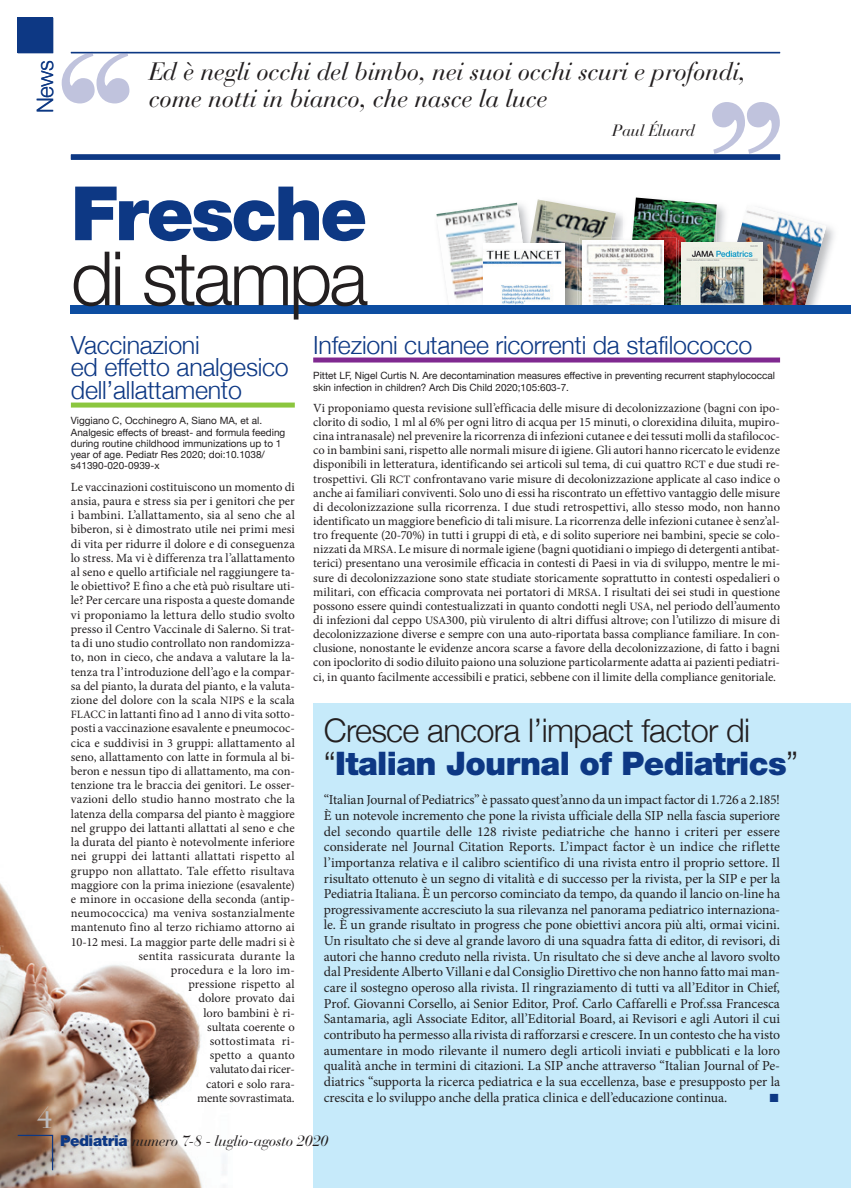
<style>
.page{position:relative;width:851px;height:1188px;background:#fff}
.page>*{position:absolute;margin:0;border:0;box-sizing:border-box;transform-origin:0 0}
.t1{font:300 75px "Helvetica Neue";letter-spacing:-.04em;color:#231f20}
.t2{font:900 75px "Helvetica Neue";letter-spacing:-.04em;color:#0d3884}
.t3{font:300 32.5px/32.5px "Helvetica Neue";letter-spacing:-.02em;color:#231f20}
.t4{font:30px "Bauer Bodoni";color:#bcbdc0}
.t5{font:300 25px/22.5px "Helvetica Neue";letter-spacing:-.01em;color:#0d3884}
.t6{font:italic 25px/26.2px "Bauer Bodoni";letter-spacing:-.015em;color:#231f20}
.t7{font:300 22.5px "Helvetica Neue";color:#0d3884}
.t8{font:italic 16.25px "Bauer Bodoni";letter-spacing:-.01em;color:#231f20}
.t9{font:italic 15px "Bauer Bodoni";letter-spacing:-.025em;color:#231f20}
.t10{font:13.75px/15.6px "Minion Pro";letter-spacing:-.01em;color:#231f20;text-align:justify}
.t11{font:12.5px/14.2px "Minion Pro";color:#231f20;text-align:right}
.t12{font:10px/11.2px "Helvetica Neue";color:#231f20}
.s1{font-size:11.25px}
.s2{font-weight:900;color:#0d3884}
.s3{font-family:"Helvetica Neue";font-weight:900;font-style:normal;color:#0d3884}
</style>
<div class="page">
<div style="left:313px;top:703px;width:537px;height:484px;background:#c6eafa"></div>
<img style="left:615px;top:213px;width:8px;height:25px">
<img style="left:537px;top:199px;width:78px;height:106px">
<img style="left:632px;top:197px;width:84px;height:108px">
<img style="left:579px;top:238px;width:32px;height:67px">
<img style="left:632px;top:238px;width:44px;height:67px">
<img style="left:582px;top:240px;width:81px;height:65px">
<img style="left:533px;top:200px;width:12px;height:41px">
<svg style="left:522px;top:205px;width:11px;height:36px"></svg>
<img style="left:436px;top:203px;width:86px;height:96px">
<img style="left:545px;top:241px;width:32px;height:64px">
<img style="left:533px;top:241px;width:12px;height:3px">
<img style="left:480px;top:241px;width:52px;height:58px">
<img style="left:483px;top:244px;width:81px;height:61px">
<svg style="left:716px;top:204px;width:10px;height:36px"></svg>
<img style="left:737px;top:205px;width:89px;height:100px">
<img style="left:678px;top:240px;width:35px;height:65px">
<img style="left:718px;top:240px;width:57px;height:65px">
<img style="left:681px;top:243px;width:81px;height:62px">
<div style="left:71px;top:305px;width:779px;height:8px;background:#0d4da1"></div>
<svg style="left:62px;top:52px;width:67px;height:51px"></svg>
<svg style="left:712px;top:102px;width:67px;height:52px"></svg>
<img style="left:0;top:883px;width:226px;height:304px">
<img style="left:850px;top:906px;width:1px;height:281px">
<div style="left:71px;top:402px;width:224px;height:5px;background:#8bc63e"></div>
<div style="left:313px;top:357px;width:467px;height:5px;background:#802990"></div>
<svg style="left:16px;top:1133px;width:38px;height:38px"></svg>
<svg style="left:17px;top:17px;width:37px;height:37px"></svg>
<hr style="left:71px;top:52px;width:709px;height:1px;background:#0d3884">
<div style="left:71px;top:154px;width:709px;height:5px;background:#0d3884"></div>
<div style="left:18px;top:18px;width:35px;height:35px;background:#0d3884"></div>
<h3 class="t7" style="left:27px;top:113px;width:55px;rotate:-90deg">News</h3>
<h3 class="t6" style="left:149px;top:59px;width:598px">Ed è negli occhi del bimbo, nei suoi occhi scuri e profondi, come notti in bianco, che nasce la luce</h3>
<h3 class="t8" style="left:612px;top:120px;width:84px">Paul Éluard</h3>
<h3 class="t4" style="left:36px;top:1099px;width:18px">4</h3>
<h1 class="t2" style="left:71px;top:169px;width:298px">Fresche</h1>
<h1 class="t1" style="left:71px;top:218px;width:299px">di stampa</h1>
<h3 class="t5" style="left:71px;top:332px;width:219px">Vaccinazioni<br>ed effetto analgesico dell’allattamento</h3>
<p class="t12" style="left:71px;top:416px;width:216px">Viggiano C, Occhinegro A, Siano MA, et al.<br>Analgesic effects of breast- and formula feeding during routine childhood immunizations up to 1 year of age. Pediatr Res 2020; doi:10.1038/ s41390-020-0939-x</p>
<p class="t11" style="left:71px;top:479px;width:225px">Le vaccinazioni costituiscono un momento di ansia, paura e stress sia per i genitori che per i bambini. L’allattamento, sia al seno che al biberon, si è dimostrato utile nei primi mesi di vita per ridurre il dolore e di conseguenza lo stress. Ma vi è differenza tra l’allattamento al seno e quello artificiale nel raggiungere ta&shy;le obiettivo? E fino a che età può risultare uti&shy;le? Per cercare una risposta a queste domande vi proponiamo la lettura dello studio svolto presso il Centro Vaccinale di Salerno. Si trat&shy;ta di uno studio controllato non randomizza&shy;to, non in cieco, che andava a valutare la la&shy;tenza tra l’introduzione dell’ago e la compar&shy;sa del pianto, la durata del pianto, e la valuta&shy;zione del dolore con la scala <span class="s1">NIPS</span> e la scala <span class="s1">FLACC</span> in lattanti fino ad 1 anno di vita sotto&shy;posti a vaccinazione esavalente e pneumococ&shy;cica e suddivisi in 3 gruppi: allattamento al seno, allattamento con latte in formula al bi&shy;beron e nessun tipo di allattamento, ma con&shy;tenzione tra le braccia dei genitori. Le osser&shy;vazioni dello studio hanno mostrato che la latenza della comparsa del pianto è maggiore nel gruppo dei lattanti allattati al seno e che la durata del pianto è notevolmente inferiore nei gruppi dei lattanti allattati rispetto al gruppo non allattato. Tale effetto risultava maggiore con la prima iniezione (esavalente) e minore in occasione della seconda (antip&shy;neumococcica) ma veniva sostanzialmente mantenuto fino al terzo richiamo attorno ai 10-12 mesi. La maggior parte delle madri si è sentita rassicurata durante la<br>procedura e la loro im-<br>pressione rispetto al<br>dolore provato dai<br>loro bambini è ri-<br>sultata coerente o<br>sottostimata ri-<br>spetto a quanto<br>valutato dai ricer-<br>catori e solo rara-<br>mente sovrastimata.</p>
<h3 class="t5" style="left:313px;top:332px;width:440px">Infezioni cutanee ricorrenti da stafilococco</h3>
<p class="t12" style="left:313px;top:371px;width:463px">Pittet LF, Nigel Curtis N. Are decontamination measures effective in preventing recurrent staphylococcal skin infection in children? Arch Dis Child 2020;105:603-7.</p>
<p class="t11" style="left:313px;top:401px;width:468px;text-align:justify">Vi proponiamo questa revisione sull’efficacia delle misure di decolonizzazione (bagni con ipo&shy;clorito di sodio, 1 ml al 6% per ogni litro di acqua per 15 minuti, o clorexidina diluita, mupiro&shy;cina intranasale) nel prevenire la ricorrenza di infezioni cutanee e dei tessuti molli da stafilococ&shy;co in bambini sani, rispetto alle normali misure di igiene. Gli autori hanno ricercato le evidenze disponibili in letteratura, identificando sei articoli sul tema, di cui quattro <span class="s1">RCT</span> e due studi re&shy;trospettivi. Gli <span class="s1">RCT</span> confrontavano varie misure di decolonizzazione applicate al caso indice o anche ai familiari conviventi. Solo uno di essi ha riscontrato un effettivo vantaggio delle misure di decolonizzazione sulla ricorrenza. I due studi retrospettivi, allo stesso modo, non hanno identificato un maggiore beneficio di tali misure. La ricorrenza delle infezioni cutanee è senz’al&shy;tro frequente (20-70%) in tutti i gruppi di età, e di solito superiore nei bambini, specie se colo&shy;nizzati da <span class="s1">MRSA</span>. Le misure di normale igiene (bagni quotidiani o impiego di detergenti antibat&shy;terici) presentano una verosimile efficacia in contesti di Paesi in via di sviluppo, mentre le mi&shy;sure di decolonizzazione sono state studiate storicamente soprattutto in contesti ospedalieri o militari, con efficacia comprovata nei portatori di <span class="s1">MRSA</span>. I risultati dei sei studi in questione possono essere quindi contestualizzati in quanto condotti negli <span class="s1">USA</span>, nel periodo dell’aumento di infezioni dal ceppo <span class="s1">USA</span>300, più virulento di altri diffusi altrove; con l’utilizzo di misure di decolonizzazione diverse e sempre con una auto-riportata bassa compliance familiare. In con&shy;clusione, nonostante le evidenze ancora scarse a favore della decolonizzazione, di fatto i bagni con ipoclorito di sodio diluito paiono una soluzione particolarmente adatta ai pazienti pediatri&shy;ci, in quanto facilmente accessibili e pratici, sebbene con il limite della compliance genitoriale.</p>
<h2 class="t3" style="left:324px;top:712px;width:476px">Cresce ancora l’impact factor di “<span class="s2">Italian Journal of Pediatrics</span>”</h2>
<p class="t10" style="left:324px;top:792px;width:457px">“Italian Journal of Pediatrics” è passato quest’anno da un impact factor di 1.726 a 2.185!<br>È un notevole incremento che pone la rivista ufficiale della SIP nella fascia superiore del secondo quartile delle 128 riviste pediatriche che hanno i criteri per essere considerate nel Journal Citation Reports. L’impact factor è un indice che riflette l’importanza relativa e il calibro scientifico di una rivista entro il proprio settore. Il risultato ottenuto è un segno di vitalità e di successo per la rivista, per la SIP e per la Pediatria Italiana. È un percorso cominciato da tempo, da quando il lancio on-line ha progressivamente accresciuto la sua rilevanza nel panorama pediatrico internaziona&shy;le. È un grande risultato in progress che pone obiettivi ancora più alti, ormai vicini.<br>Un risultato che si deve al grande lavoro di una squadra fatta di editor, di revisori, di autori che hanno creduto nella rivista. Un risultato che si deve anche al lavoro svolto dal Presidente Alberto Villani e dal Consiglio Direttivo che non hanno fatto mai man&shy;care il sostegno operoso alla rivista. Il ringraziamento di tutti va all’Editor in Chief, Prof. Giovanni Corsello, ai Senior Editor, Prof. Carlo Caffarelli e Prof.ssa Francesca Santamaria, agli Associate Editor, all’Editorial Board, ai Revisori e agli Autori il cui contributo ha permesso alla rivista di rafforzarsi e crescere. In un contesto che ha visto aumentare in modo rilevante il numero degli articoli inviati e pubblicati e la loro qualità anche in termini di citazioni. La SIP anche attraverso “Italian Journal of Pe&shy;diatrics “supporta la ricerca pediatrica e la sua eccellenza, base e presupposto per la crescita e lo sviluppo anche della pratica clinica e dell’educazione continua.</p>
<p class="t9" style="left:60px;top:1130px;width:270px"><span class="s3">Pediatria</span> numero 7-8 - luglio-agosto 2020</p>
</div>
